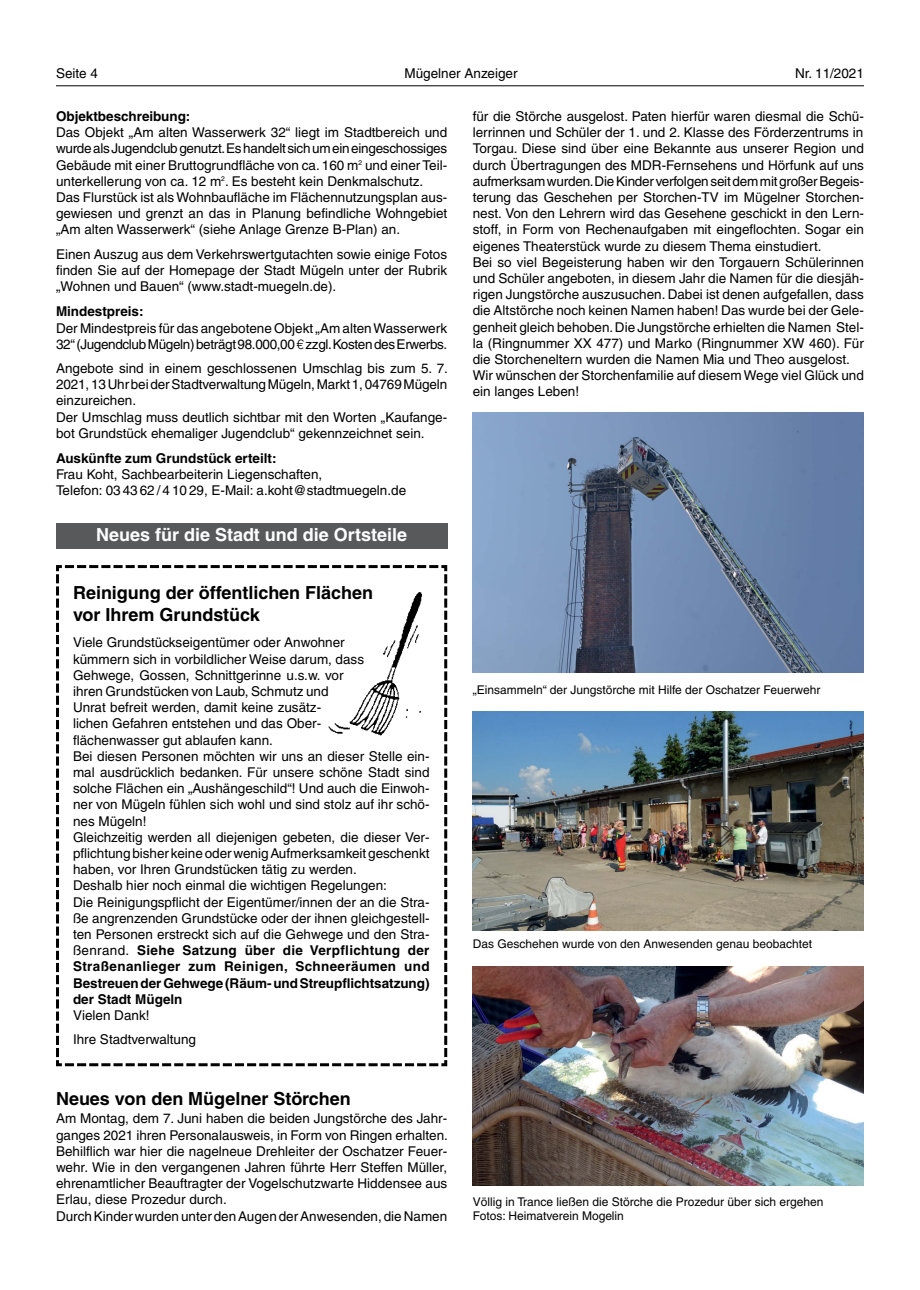
<style>
.page{position:relative;width:920px;height:1290px;background:#fff}
.page>*{position:absolute;margin:0;border:0;box-sizing:border-box;transform-origin:0 0}
.t1{font:700 18px/21.6px "Helvetica";color:#000}
.t2{font:700 18px "Helvetica";color:#fff}
.t3{font:13.5px/16.2px "Helvetica";color:#000}
.t4{font:700 13.5px "Helvetica";color:#000}
.t5{font:12px/14.4px "Helvetica";color:#000}
.s1{font-weight:300}
.s2{font-weight:700}
</style>
<div class="page">
<hr style="left:56px;top:85px;width:808px;height:1px;background:#000">
<svg style="left:56px;top:565px;width:392px;height:502px"></svg>
<div style="left:56px;top:523px;width:391px;height:25px;background:#58595b"></div>
<img style="left:321px;top:586px;width:109px;height:161px">
<img style="left:473px;top:413px;width:391px;height:259px">
<img style="left:473px;top:711px;width:391px;height:219px">
<img style="left:473px;top:966px;width:391px;height:219px">
<p class="t3" style="left:56px;top:67px;width:43px">Seite 4</p>
<p class="t3" style="left:405px;top:67px;width:114px">Mügelner Anzeiger</p>
<p class="t3" style="left:795px;top:67px;width:70px">Nr. 11/2021</p>
<p class="t4" style="left:56px;top:111px;width:136px">Objektbeschreibung:</p>
<p class="t3" style="left:56px;top:126px;width:393px">Das Objekt „Am alten Wasserwerk 32“ liegt im Stadtbereich und wurdealsJugendclubgenutzt.Eshandeltsichumeineingeschossiges Gebäude mit einer Bruttogrundfläche von ca. 160 m<sup>2</sup> und einer Teil&shy;unterkellerung von ca. 12 m<sup>2</sup>. Es besteht kein Denkmalschutz.<br>Das Flurstück ist als Wohnbaufläche im Flächennutzungsplan aus&shy;gewiesen und grenzt an das in Planung befindliche Wohngebiet „Am alten Wasserwerk“ (siehe Anlage Grenze B-Plan) an.</p>
<p class="t3" style="left:56px;top:247px;width:393px;text-align:justify">Einen Auszug aus dem Verkehrswertgutachten sowie einige Fotos finden Sie auf der Homepage der Stadt Mügeln unter der Rubrik „Wohnen und Bauen“ (www.stadt-muegeln.de).</p>
<p class="t4" style="left:56px;top:307px;width:89px">Mindestpreis:</p>
<p class="t3" style="left:56px;top:321px;width:393px">Der Mindestpreis für das angebotene Objekt „Am altenWasserwerk<br>32“(JugendclubMügeln)beträgt98.000,00<span class="s1">€</span>zzgl.KostendesErwerbs.</p>
<p class="t3" style="left:56px;top:361px;width:394px">Angebote sind in einem geschlossenen Umschlag bis zum 5. 7.<br>2021,13UhrbeiderStadtverwaltungMügeln,Markt1,04769Mügeln einzureichen.<br>Der Umschlag muss deutlich sichtbar mit den Worten „Kaufange&shy;bot Grundstück ehemaliger Jugendclub“ gekennzeichnet sein.</p>
<p class="t4" style="left:56px;top:453px;width:222px">Auskünfte zum Grundstück erteilt:</p>
<p class="t3" style="left:56px;top:468px;width:352px">Frau Koht, Sachbearbeiterin Liegenschaften,<br>Telefon: 03 43 62 / 4 10 29, E-Mail: a.koht@stadtmuegeln.de</p>
<p class="t3" style="left:473px;top:109px;width:393px">für die Störche ausgelost. Paten hierfür waren diesmal die Schü&shy;lerrinnen und Schüler der 1. und 2. Klasse des Förderzentrums in Torgau. Diese sind über eine Bekannte aus unserer Region und durch Übertragungen des MDR-Fernsehens und Hörfunk auf uns aufmerksamwurden.DieKinderverfolgenseitdemmitgroßerBegeis&shy;terung das Geschehen per Storchen-TV im Mügelner Storchen&shy;nest. Von den Lehrern wird das Gesehene geschickt in den Lern&shy;stoff, in Form von Rechenaufgaben mit eingeflochten. Sogar ein eigenes Theaterstück wurde zu diesem Thema einstudiert.<br>Bei so viel Begeisterung haben wir den Torgauern Schülerinnen und Schüler angeboten, in diesem Jahr die Namen für die diesjäh&shy;rigen Jungstörche auszusuchen. Dabei ist denen aufgefallen, dass die Altstörche noch keinen Namen haben! Das wurde bei der Gele&shy;genheit gleich behoben.Die Jungstörche erhielten die Namen Stel&shy;la (Ringnummer XX 477) und Marko (Ringnummer XW 460). Für die Storcheneltern wurden die Namen Mia und Theo ausgelost.<br>Wir wünschen der Storchenfamilie auf diesem Wege viel Glück und ein langes Leben!</p>
<h1 class="t2" style="left:96px;top:529px;width:312px">Neues für die Stadt und die Ortsteile</h1>
<h1 class="t1" style="left:73px;top:584px;width:301px">Reinigung der öffentlichen Flächen vor Ihrem Grundstück</h1>
<p class="t3" style="left:73px;top:636px;width:358px">Viele Grundstückseigentümer oder Anwohner<br>kümmern sich in vorbildlicher Weise darum, dass<br>Gehwege, Gossen, Schnittgerinne u.s.w. vor<br>ihren Grundstücken von Laub, Schmutz und<br>Unrat befreit werden, damit keine zusätz-<br>lichen Gefahren entstehen und das Ober-<br>flächenwasser gut ablaufen kann.<br>Bei diesen Personen möchten wir uns an dieser Stelle ein&shy;mal ausdrücklich bedanken. Für unsere schöne Stadt sind solche Flächen ein „Aushängeschild“! Und auch die Einwoh&shy;ner von Mügeln fühlen sich wohl und sind stolz auf ihr schö&shy;nes Mügeln!<br>Gleichzeitig werden all diejenigen gebeten, die dieser Ver&shy;pflichtungbisherkeineoderwenigAufmerksamkeitgeschenkt haben, vor Ihren Grundstücken tätig zu werden.<br>Deshalb hier noch einmal die wichtigen Regelungen:<br>Die Reinigungspflicht der Eigentümer/innen der an die Stra&shy;ße angrenzenden Grundstücke oder der ihnen gleichgestell&shy;ten Personen erstreckt sich auf die Gehwege und den Stra&shy;ßenrand. <span class="s2">Siehe Satzung über die Verpflichtung der Straßenanlieger zum Reinigen, Schneeräumen und BestreuenderGehwege(Räum-undStreupflichtsatzung) der Stadt Mügeln</span></p>
<p class="t3" style="left:73px;top:1004px;width:125px;line-height:24.3px">Vielen Dank!<br>Ihre Stadtverwaltung</p>
<h1 class="t1" style="left:56px;top:1090px;width:296px">Neues von den Mügelner Störchen</h1>
<p class="t3" style="left:56px;top:1112px;width:393px">Am Montag, dem 7. Juni haben die beiden Jungstörche des Jahr&shy;ganges 2021 ihren Personalausweis, in Form von Ringen erhalten.<br>Behilflich war hier die nagelneue Drehleiter der Oschatzer Feuer&shy;wehr. Wie in den vergangenen Jahren führte Herr Steffen Müller, ehrenamtlicher Beauftragter der Vogelschutzwarte Hiddensee aus Erlau, diese Prozedur durch.<br>Durch Kinder wurden unter den Augen der Anwesenden, die Namen</p>
<p class="t5" style="left:473px;top:684px;width:349px">„Einsammeln“ der Jungstörche mit Hilfe der Oschatzer Feuerwehr</p>
<p class="t5" style="left:473px;top:937px;width:341px">Das Geschehen wurde von den Anwesenden genau beobachtet</p>
<p class="t5" style="left:473px;top:1195px;width:352px">Völlig in Trance ließen die Störche die Prozedur über sich ergehen<br>Fotos: Heimatverein Mogelin</p>
</div>
